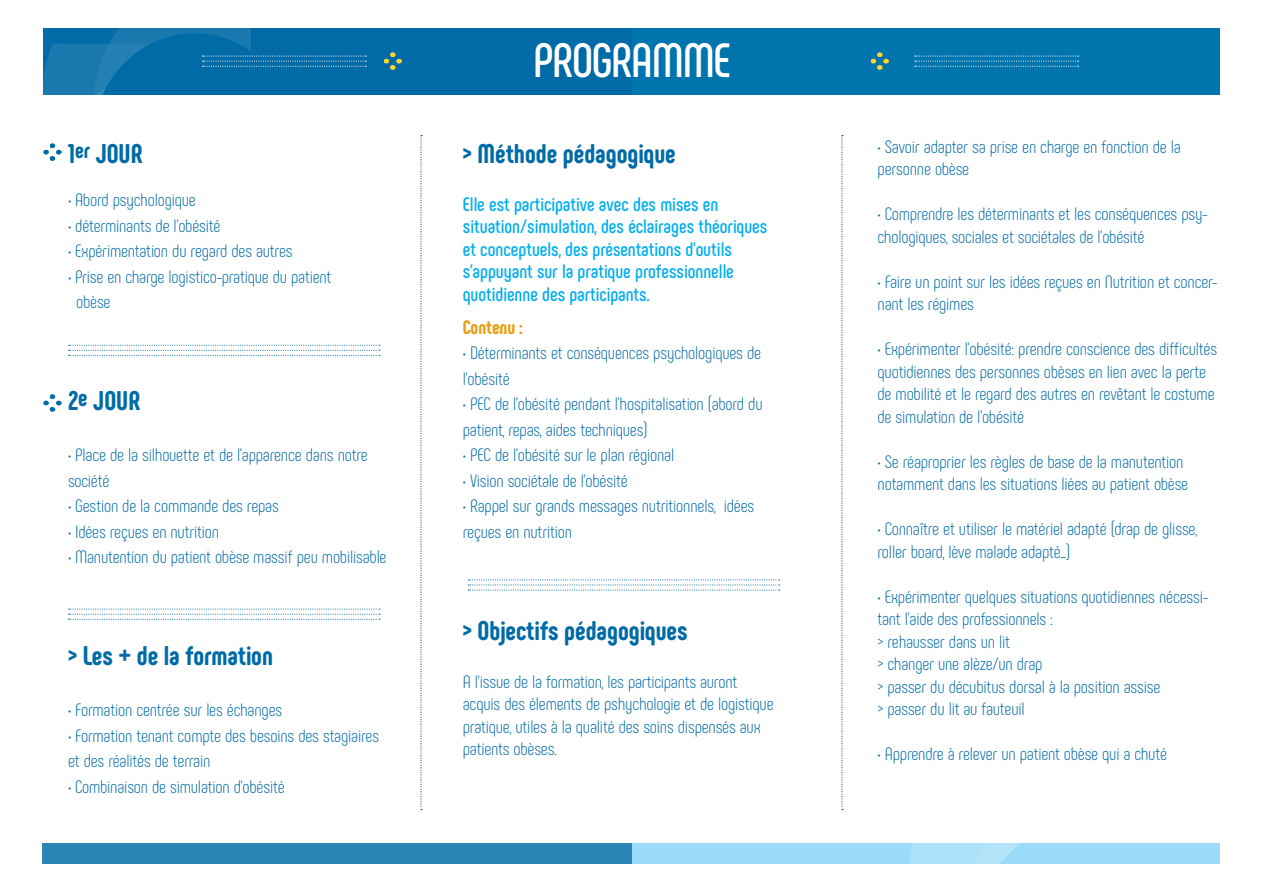
<style>
.page{position:relative;width:1263px;height:893px;background:#fff}
.page>*{position:absolute;margin:0;border:0;box-sizing:border-box;transform-origin:0 0}
.t1{font:700 48px "Phenomena";letter-spacing:-.025em;color:#fff}
.t2{font:800 27px "Phenomena";color:#006ba6}
.t3{font:700 19.5px/22.5px "Phenomena";color:#00aeef}
.t4{font:800 19.5px "Phenomena";letter-spacing:-.005em;color:#e6a014}
.t5{font:300 18px/22.5px "Phenomena";letter-spacing:-.01em;color:#006ba6}
</style>
<div class="page">
<div style="left:43px;top:843px;width:1176px;height:21px;background:#99dbf8"></div>
<svg style="left:908px;top:843px;width:113px;height:21px;background:#abe1f8"></svg>
<div style="left:43px;top:28px;width:1176px;height:67px;background:#0074ad"></div>
<div style="left:43px;top:28px;width:588px;height:67px;background:#006ba6"></div>
<svg style="left:43px;top:28px;width:323px;height:67px"></svg>
<svg style="left:915px;top:56px;width:163px;height:11px"></svg>
<svg style="left:383px;top:52px;width:19px;height:18px"></svg>
<svg style="left:870px;top:52px;width:19px;height:18px"></svg>
<div style="left:43px;top:843px;width:589px;height:21px;background:#2885b5"></div>
<svg style="left:43px;top:143px;width:19px;height:18px"></svg>
<svg style="left:43px;top:394px;width:19px;height:18px"></svg>
<svg style="left:69px;top:345px;width:311px;height:11px"></svg>
<svg style="left:468px;top:579px;width:312px;height:12px"></svg>
<svg style="left:69px;top:609px;width:311px;height:11px"></svg>
<svg style="left:420px;top:135px;width:2px;height:675px"></svg>
<svg style="left:841px;top:135px;width:2px;height:675px"></svg>
<p class="t2" style="left:68px;top:136px;width:76px">1<sup>er</sup> JOUR</p>
<p class="t5" style="left:68px;top:189px;width:129px">• Abord psychologique</p>
<p class="t5" style="left:68px;top:214px;width:154px">• déterminants de l’obésité</p>
<p class="t5" style="left:68px;top:240px;width:226px">• Expérimentation du regard des autres</p>
<p class="t5" style="left:76px;top:264px;width:257px;line-height:25.5px;text-indent:-8px">• Prise en charge logistico-pratique du patient obèse</p>
<p class="t2" style="left:68px;top:384px;width:74px">2<sup>e</sup> JOUR</p>
<p class="t5" style="left:68px;top:442px;width:301px;line-height:25.5px">• Place de la silhouette et de l’apparence dans notre société</p>
<p class="t5" style="left:68px;top:495px;width:212px">• Gestion de la commande des repas</p>
<p class="t5" style="left:68px;top:520px;width:153px">• Idées reçues en nutrition</p>
<p class="t5" style="left:68px;top:546px;width:320px">• Manutention du patient obèse massif peu mobilisable</p>
<p class="t2" style="left:68px;top:639px;width:206px">&gt; Les + de la formation</p>
<p class="t5" style="left:68px;top:699px;width:216px">• Formation centrée sur les échanges</p>
<p class="t5" style="left:68px;top:723px;width:313px;line-height:25.5px">• Formation tenant compte des besoins des stagiaires et des réalités de terrain</p>
<p class="t5" style="left:68px;top:775px;width:218px">• Combinaison de simulation d’obésité</p>
<p class="t1" style="left:533px;top:31px;width:199px">PROGRAMME</p>
<p class="t2" style="left:463px;top:136px;width:215px">&gt; Méthode pédagogique</p>
<p class="t3" style="left:463px;top:193px;width:306px">Elle est participative avec des mises en situation/simulation, des éclairages théoriques et conceptuels, des présentations d’outils s’appuyant sur la pratique professionnelle quotidienne des participants.</p>
<p class="t4" style="left:463px;top:314px;width:62px">Contenu :</p>
<p class="t5" style="left:463px;top:340px;width:300px;line-height:25.5px">• Déterminants et conséquences psychologiques de l’obésité</p>
<p class="t5" style="left:463px;top:391px;width:301px;line-height:25.5px">• PEC de l’obésité pendant l’hospitalisation (abord du patient, repas, aides techniques)</p>
<p class="t5" style="left:463px;top:444px;width:213px">• PEC de l’obésité sur le plan régional</p>
<p class="t5" style="left:463px;top:469px;width:167px">• Vision sociétale de l’obésité</p>
<p class="t5" style="left:463px;top:493px;width:293px;line-height:25.5px">• Rappel sur grands messages nutritionnels, idées reçues en nutrition</p>
<p class="t2" style="left:463px;top:613px;width:226px">&gt; Objectifs pédagogiques</p>
<p class="t5" style="left:463px;top:670px;width:312px">A l’issue de la formation, les participants auront acquis des élements de pshychologie et de logistique pratique, utiles à la qualité des soins dispensés aux patients obèses.</p>
<p class="t5" style="left:877px;top:135px;width:305px">• Savoir adapter sa prise en charge en fonction de la personne obèse</p>
<p class="t5" style="left:877px;top:203px;width:332px">• Comprendre les déterminants et les conséquences psy&shy;chologiques, sociales et sociétales de l’obésité</p>
<p class="t5" style="left:877px;top:270px;width:341px">• Faire un point sur les idées reçues en Nutrition et concer&shy;nant les régimes</p>
<p class="t5" style="left:877px;top:338px;width:341px">• Expérimenter l’obésité: prendre conscience des difficultés quotidiennes des personnes obèses en lien avec la perte de mobilité et le regard des autres en revêtant le costume de simulation de l’obésité</p>
<p class="t5" style="left:877px;top:450px;width:312px">• Se réaproprier les règles de base de la manutention notamment dans les situations liées au patient obèse</p>
<p class="t5" style="left:877px;top:518px;width:321px">• Connaître et utiliser le matériel adapté (drap de glisse, roller board, lève malade adapté...)</p>
<p class="t5" style="left:877px;top:585px;width:332px">• Expérimenter quelques situations quotidiennes nécessi&shy;tant l’aide des professionnels :</p>
<p class="t5" style="left:877px;top:630px;width:134px">&gt; rehausser dans un lit</p>
<p class="t5" style="left:877px;top:653px;width:166px">&gt; changer une alèze/un drap</p>
<p class="t5" style="left:877px;top:675px;width:284px">&gt; passer du décubitus dorsal à la position assise</p>
<p class="t5" style="left:877px;top:698px;width:149px">&gt; passer du lit au fauteuil</p>
<p class="t5" style="left:877px;top:743px;width:291px">• Apprendre à relever un patient obèse qui a chuté</p>
</div>
